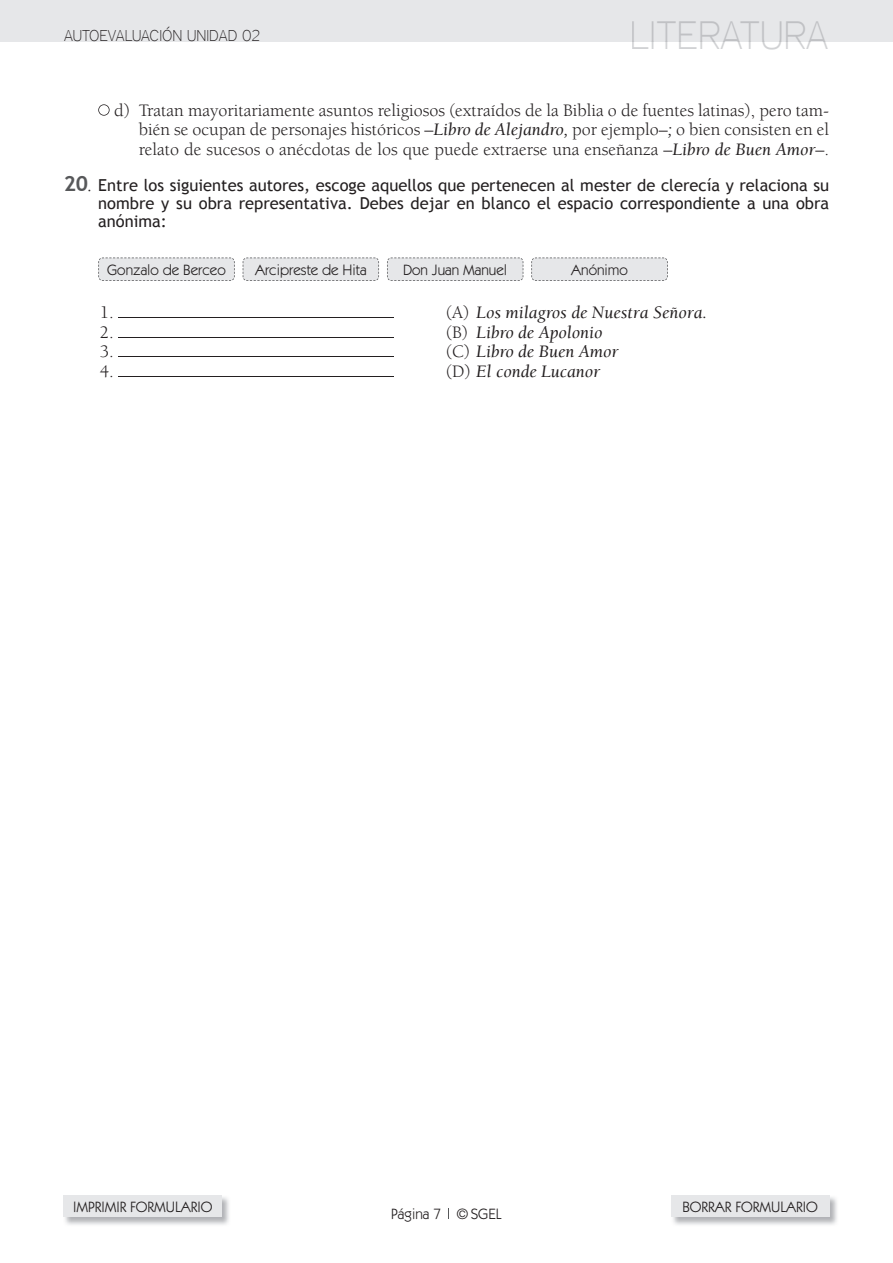
<style>
.page{position:relative;width:893px;height:1263px;background:#fff}
.page>*{position:absolute;margin:0;border:0;box-sizing:border-box;transform-origin:0 0}
.t1{font:100 39.45px "District";color:#d1d2d4}
.t2{font:18px/19.8px "Berkeley Std";color:#231f20;text-align:justify}
.t3{font:italic 18px "Berkeley Std";color:#231f20}
.t4{font:16.5px/18.1px "Trebuchet MS";color:#231f20;text-align:justify}
.t5{font:100 15.6px "District";color:#231f20}
.t6{font:15px "ITC Kabel Std";color:#231f20}
.s1{font-style:italic}
.s2{font-weight:700;font-size:21px;color:#57585a}
.s3{font-family:"District";font-weight:100;font-size:21px}
.s4{font-style:normal}
</style>
<div class="page">
<div style="left:0;top:0;width:893px;height:41px;background:#e6e7e9"></div>
<svg style="left:98px;top:104px;width:12px;height:12px"></svg>
<svg style="left:98px;top:258px;width:137px;height:23px;background:#e1e2e4"></svg>
<svg style="left:243px;top:258px;width:136px;height:23px;background:#e1e2e4"></svg>
<svg style="left:387px;top:258px;width:137px;height:23px;background:#e1e2e4"></svg>
<svg style="left:531px;top:258px;width:137px;height:23px;background:#e1e2e4"></svg>
<hr style="left:118px;top:317px;width:275px;height:1px;background:#231f20">
<hr style="left:118px;top:337px;width:275px;height:1px;background:#231f20">
<hr style="left:118px;top:357px;width:275px;height:1px;background:#231f20">
<hr style="left:118px;top:376px;width:275px;height:1px;background:#231f20">
<img style="left:63px;top:1195px;width:166px;height:30px">
<div style="left:64px;top:1196px;width:158px;height:21px;background:#e6e7e9"></div>
<img style="left:671px;top:1195px;width:166px;height:30px">
<div style="left:671px;top:1196px;width:158px;height:21px;background:#e6e7e9"></div>
<p class="t5" style="left:64px;top:27px;width:198px">AUTOEVALUACIÓN UNIDAD 02</p>
<h1 class="t1" style="left:629px;top:12px;width:201px">LITERATURA</h1>
<p class="t2" style="left:139px;top:100px;width:692px;text-indent:-25px">d) Tratan mayoritariamente asuntos religiosos (extraídos de la Biblia o de fuentes latinas), pero tam&shy;bién se ocupan de personajes históricos –<span class="s1">Libro de Alejandro,</span> por ejemplo–<span class="s1">;</span> o bien consisten en el relato de sucesos o anécdotas de los que puede extraerse una enseñanza –<span class="s1">Libro de Buen Amor</span>–.</p>
<p class="t4" style="left:98px;top:176px;width:732px;text-indent:-35px"><span class="s2">20</span><span class="s3">.</span> Entre los siguientes autores, escoge aquellos que pertenecen al mester de clerecía y relaciona su nombre y su obra representativa. Debes dejar en blanco el espacio correspondiente a una obra anónima:</p>
<p class="t6" style="left:107px;top:261px;width:120px">Gonzalo de Berceo</p>
<p class="t6" style="left:255px;top:261px;width:113px">Arcipreste de Hita</p>
<p class="t6" style="left:403px;top:261px;width:106px">Don Juan Manuel</p>
<p class="t6" style="left:571px;top:261px;width:58px">Anónimo</p>
<p class="t2" style="left:100px;top:302px;width:16px">1.</p>
<p class="t3" style="left:446px;top:302px;width:262px"><span class="s4">(A)</span> Los milagros de Nuestra Señora.</p>
<p class="t2" style="left:100px;top:322px;width:16px">2.</p>
<p class="t3" style="left:446px;top:322px;width:158px"><span class="s4">(B)</span> Libro de Apolonio</p>
<p class="t2" style="left:100px;top:342px;width:16px">3.</p>
<p class="t3" style="left:446px;top:342px;width:174px"><span class="s4">(C)</span> Libro de Buen Amor</p>
<p class="t2" style="left:100px;top:362px;width:16px">4.</p>
<p class="t3" style="left:446px;top:362px;width:155px"><span class="s4">(D)</span> El conde Lucanor</p>
<p class="t6" style="left:73px;top:1198px;width:141px">IMPRIMIR FORMULARIO</p>
<p class="t6" style="left:682px;top:1198px;width:137px">BORRAR FORMULARIO</p>
<p class="t6" style="left:391px;top:1205px;width:112px">Página 7 © SGEL</p>
</div>
